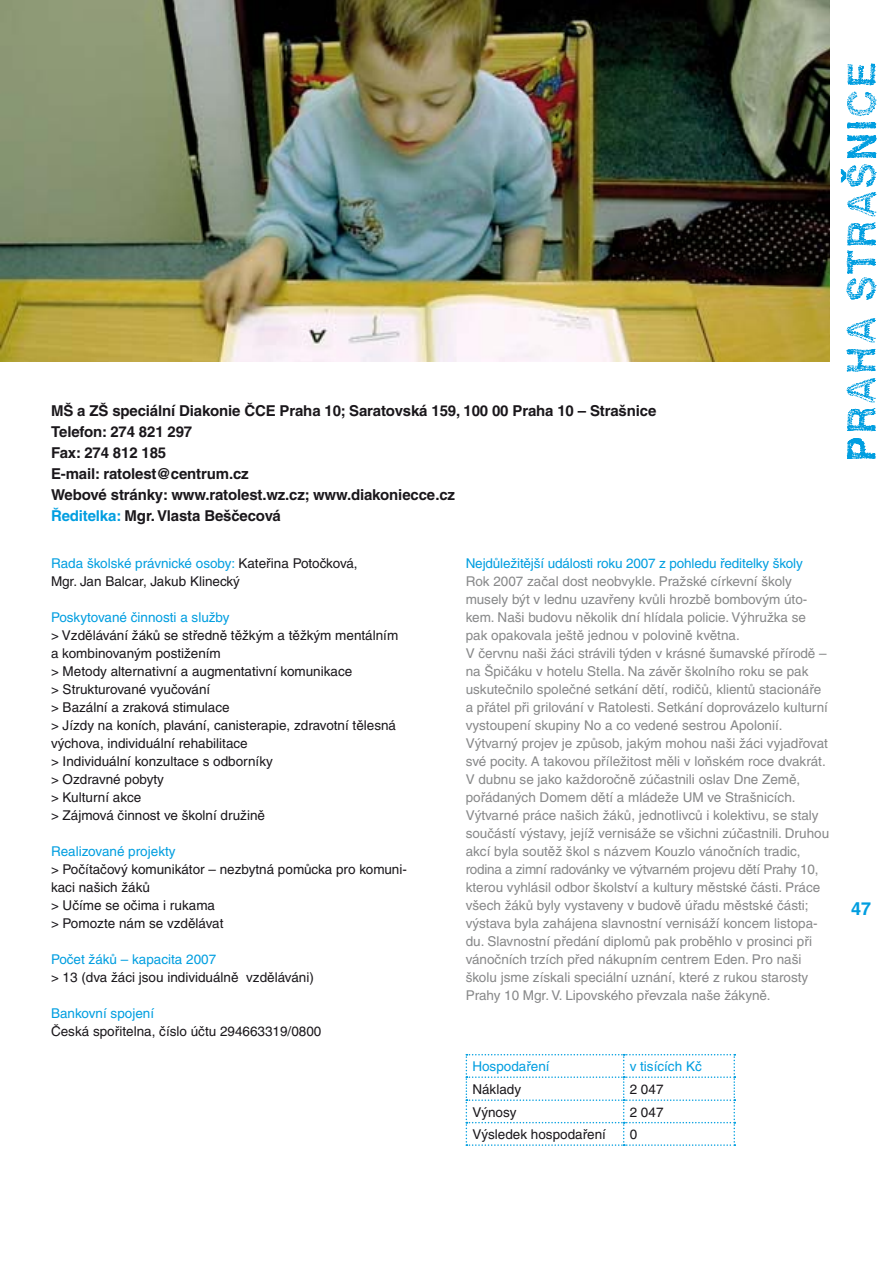
<style>
.page{position:relative;width:893px;height:1263px;background:#fff}
.page>*{position:absolute;margin:0;border:0;box-sizing:border-box;transform-origin:0 0}
.t1{font:700 18px "Helvetica CE";color:#009ee0}
.t2{font:700 15px/21px "Helvetica CE";letter-spacing:-.01em;color:#1a171b}
.t3{font:13.5px/18px "Helvetica CE";color:#878889}
.t4{font:13.5px/18px "Helvetica CE";color:#1a171b}
.t5{font:13.5px "Helvetica CE";color:#009ee0}
.s1{color:#009ee0}
</style>
<div class="page">
<img style="left:0;top:0;width:829px;height:361px">
<svg style="left:847px;top:438px;width:28px;height:21px"></svg>
<svg style="left:846px;top:378px;width:29px;height:53px"></svg>
<svg style="left:846px;top:349px;width:29px;height:23px"></svg>
<svg style="left:846px;top:318px;width:29px;height:25px"></svg>
<svg style="left:840px;top:135px;width:36px;height:165px"></svg>
<svg style="left:847px;top:122px;width:29px;height:7px"></svg>
<svg style="left:847px;top:92px;width:29px;height:24px"></svg>
<svg style="left:847px;top:63px;width:28px;height:23px"></svg>
<svg style="left:466px;top:1054px;width:269px;height:92px"></svg>
<p class="t2" style="left:51px;top:401px;width:607px">MŠ a ZŠ speciální Diakonie ČCE Praha 10; Saratovská 159, 100 00 Praha 10 – Strašnice Telefon: 274 821 297<br>Fax: 274 812 185<br>E-mail: ratolest@centrum.cz<br>Webové stránky: www.ratolest.wz.cz; www.diakoniecce.cz<br><span class="s1">Ředitelka:</span> Mgr. Vlasta Beščecová</p>
<p class="t4" style="left:51px;top:556px;width:308px"><span class="s1">Rada školské právnické osoby:</span> Kateřina Potočková,<br>Mgr. Jan Balcar, Jakub Klinecký</p>
<p class="t5" style="left:51px;top:612px;width:180px">Poskytované činnosti a služby</p>
<p class="t4" style="left:51px;top:628px;width:349px">&gt; Vzdělávání žáků se středně těžkým a těžkým mentálním a kombinovaným postižením<br>&gt; Metody alternativní a augmentativní komunikace<br>&gt; Strukturované vyučování<br>&gt; Bazální a zraková stimulace<br>&gt; Jízdy na koních, plavání, canisterapie, zdravotní tělesná výchova, individuální rehabilitace<br>&gt; Individuální konzultace s odborníky<br>&gt; Ozdravné pobyty<br>&gt; Kulturní akce<br>&gt; Zájmová činnost ve školní družině</p>
<p class="t5" style="left:51px;top:846px;width:126px">Realizované projekty</p>
<p class="t4" style="left:51px;top:862px;width:357px">&gt; Počítačový komunikátor – nezbytná pomůcka pro komuni&shy;kaci našich žáků<br>&gt; Učíme se očima i rukama<br>&gt; Pomozte nám se vzdělávat</p>
<p class="t5" style="left:51px;top:954px;width:167px">Počet žáků – kapacita 2007</p>
<p class="t4" style="left:51px;top:970px;width:264px">&gt; 13 (dva žáci jsou individuálně vzděláváni)</p>
<p class="t5" style="left:51px;top:1008px;width:105px">Bankovní spojení</p>
<p class="t4" style="left:51px;top:1024px;width:272px">Česká spořitelna, číslo účtu 294663319/0800</p>
<p class="t5" style="left:466px;top:558px;width:339px">Nejdůležitější události roku 2007 z pohledu ředitelky školy</p>
<p class="t3" style="left:466px;top:574px;width:365px">Rok 2007 začal dost neobvykle. Pražské církevní školy musely být v lednu uzavřeny kvůli hrozbě bombovým úto&shy;kem. Naši budovu několik dní hlídala policie. Výhružka se pak opakovala ještě jednou v polovině května.<br>V červnu naši žáci strávili týden v krásné šumavské přírodě – na Špičáku v hotelu Stella. Na závěr školního roku se pak uskutečnilo společné setkání dětí, rodičů, klientů stacionáře a přátel při grilování v Ratolesti. Setkání doprovázelo kulturní vystoupení skupiny No a co vedené sestrou Apolonií.<br>Výtvarný projev je způsob, jakým mohou naši žáci vyjadřovat své pocity. A takovou příležitost měli v loňském roce dvakrát.<br>V dubnu se jako každoročně zúčastnili oslav Dne Země, pořádaných Domem dětí a mládeže UM ve Strašnicích.<br>Výtvarné práce našich žáků, jednotlivců i kolektivu, se staly součástí výstavy, jejíž vernisáže se všichni zúčastnili. Druhou akcí byla soutěž škol s názvem Kouzlo vánočních tradic, rodina a zimní radovánky ve výtvarném projevu dětí Prahy 10, kterou vyhlásil odbor školství a kultury městské části. Práce všech žáků byly vystaveny v budově úřadu městské části; výstava byla zahájena slavnostní vernisáží koncem listopa&shy;du. Slavnostní předání diplomů pak proběhlo v prosinci při vánočních trzích před nákupním centrem Eden. Pro naši školu jsme získali speciální uznání, které z rukou starosty Prahy 10 Mgr. V. Lipovského převzala naše žákyně.</p>
<p class="t5" style="left:472px;top:1061px;width:79px">Hospodaření</p>
<p class="t5" style="left:630px;top:1061px;width:74px">v tisících Kč</p>
<p class="t4" style="left:472px;top:1081px;width:50px">Náklady</p>
<p class="t4" style="left:630px;top:1081px;width:35px">2 047</p>
<p class="t4" style="left:472px;top:1104px;width:46px">Výnosy</p>
<p class="t4" style="left:630px;top:1104px;width:35px">2 047</p>
<p class="t4" style="left:472px;top:1127px;width:135px">Výsledek hospodaření</p>
<p class="t4" style="left:630px;top:1127px;width:9px">0</p>
<h1 class="t1" style="left:851px;top:902px;width:22px">47</h1>
</div>
